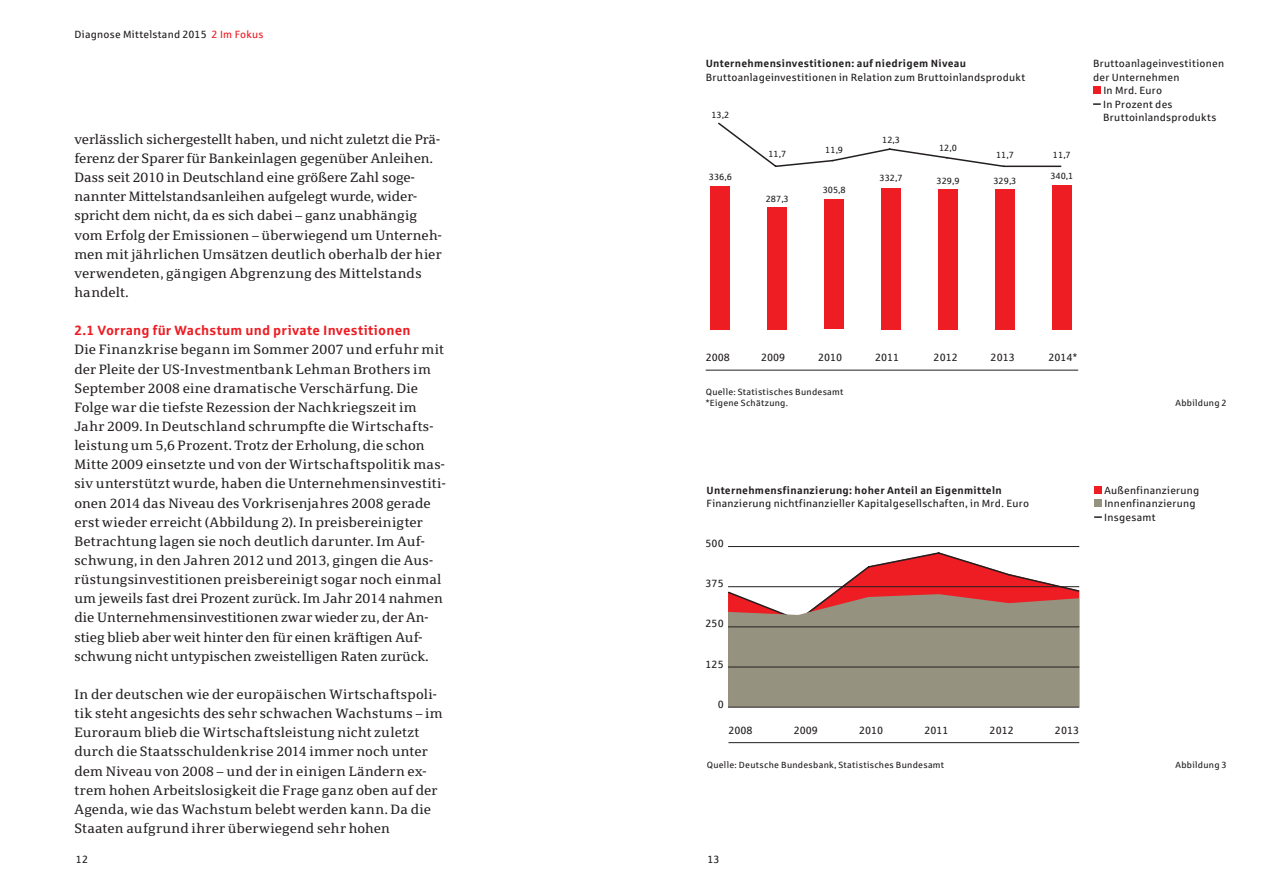
<style>
.page{position:relative;width:1263px;height:893px;background:#fff}
.page>*{position:absolute;margin:0;border:0;box-sizing:border-box;transform-origin:0 0}
.t1{font:13.5px/19.2px "Sparkasse Serif";letter-spacing:.005em;color:#231f20}
.t2{font:700 13.5px "Sparkasse Rg";letter-spacing:.015em;color:#ee1d23}
.t3{font:10.5px/13.5px "Sparkasse Rg";letter-spacing:.025em;color:#231f20}
.t4{font:700 10.5px "Sparkasse Rg";letter-spacing:.025em;color:#231f20}
.t5{font:9px/10.6px "Sparkasse Rg";letter-spacing:.03em;color:#231f20}
.s1{color:#ee1d23}
</style>
<div class="page">
<div style="left:1093px;top:87px;width:8px;height:7px;background:#ee1d23"></div>
<svg style="left:1093px;top:103px;width:8px;height:2px"></svg>
<hr style="left:706px;top:370px;width:372px;height:1px;background:#231f20">
<svg style="left:718px;top:122px;width:344px;height:46px"></svg>
<div style="left:711px;top:186px;width:19px;height:143px;background:#ee1d23"></div>
<div style="left:768px;top:207px;width:19px;height:122px;background:#ee1d23"></div>
<div style="left:825px;top:200px;width:19px;height:129px;background:#ee1d23"></div>
<div style="left:881px;top:188px;width:20px;height:141px;background:#ee1d23"></div>
<div style="left:995px;top:189px;width:19px;height:140px;background:#ee1d23"></div>
<div style="left:938px;top:189px;width:19px;height:140px;background:#ee1d23"></div>
<div style="left:1052px;top:185px;width:19px;height:144px;background:#ee1d23"></div>
<svg style="left:728px;top:552px;width:352px;height:155px"></svg>
<hr style="left:728px;top:546px;width:351px;height:1px;background:#231f20">
<hr style="left:728px;top:707px;width:351px;height:1px;background:#231f20">
<hr style="left:728px;top:667px;width:351px;height:1px;background:#231f20">
<hr style="left:728px;top:627px;width:351px;height:1px;background:#231f20">
<hr style="left:728px;top:586px;width:351px;height:1px;background:#231f20">
<hr style="left:728px;top:742px;width:351px;height:1px;background:#231f20">
<div style="left:1094px;top:486px;width:8px;height:8px;background:#ee1d23"></div>
<div style="left:1094px;top:500px;width:8px;height:7px;background:#95937f"></div>
<svg style="left:1094px;top:516px;width:8px;height:2px"></svg>
<p class="t3" style="left:74px;top:27px;width:191px">Diagnose Mittelstand 2015 <span class="s1">2 I m Fokus</span></p>
<p class="t1" style="left:74px;top:129px;width:369px">verlässlich sichergestellt haben, und nicht zuletzt die Prä&shy;ferenz der Sparer für Bankeinlagen gegenüber Anleihen.<br>Dass seit 2010 in Deutschland eine größere Zahl soge&shy;nannter Mittelstandsanleihen aufgelegt wurde, wider&shy;spricht dem nicht, da es sich dabei – ganz unabhängig vom Erfolg der Emissionen – überwiegend um Unterneh&shy;men mit jährlichen Umsätzen deutlich oberhalb der hier verwendeten, gängigen Abgrenzung des Mittelstands handelt.</p>
<p class="t2" style="left:74px;top:322px;width:338px">2.1 Vorrang für Wachstum und private Investitionen</p>
<p class="t1" style="left:74px;top:340px;width:373px">Die Finanzkrise begann im Sommer 2007 und erfuhr mit der Pleite der US-Investmentbank Lehman Brothers im September 2008 eine dramatische Verschärfung. Die Folge war die tiefste Rezession der Nachkriegszeit im Jahr 2009. In Deutschland schrumpfte die Wirtschafts&shy;leistung um 5,6 Prozent. Trotz der Erholung, die schon Mitte 2009 einsetzte und von der Wirtschaftspolitik mas&shy;siv unterstützt wurde, haben die Unternehmensinvestiti&shy;onen 2014 das Niveau des Vorkrisenjahres 2008 gerade erst wieder erreicht (Abbildung 2). In preisbereinigter Betrachtung lagen sie noch deutlich darunter. Im Auf&shy;schwung, in den Jahren 2012 und 2013, gingen die Aus&shy;rüstungsinvestitionen preisbereinigt sogar noch einmal um jeweils fast drei Prozent zurück. Im Jahr 2014 nahmen die Unternehmensinvestitionen zwar wieder zu, der An&shy;stieg blieb aber weit hinter den für einen kräftigen Auf&shy;schwung nicht untypischen zweistelligen Raten zurück.</p>
<p class="t1" style="left:74px;top:684px;width:370px">In der deutschen wie der europäischen Wirtschaftspoli&shy;tik steht angesichts des sehr schwachen Wachstums – im Euroraum blieb die Wirtschaftsleistung nicht zuletzt durch die Staatsschuldenkrise 2014 immer noch unter dem Niveau von 2008 – und der in einigen Ländern ex&shy;trem hohen Arbeitslosigkeit die Frage ganz oben auf der Agenda, wie das Wachstum belebt werden kann. Da die Staaten aufgrund ihrer überwiegend sehr hohen</p>
<p class="t3" style="left:76px;top:852px;width:14px">12</p>
<p class="t4" style="left:706px;top:57px;width:262px">Unternehmensinvestitionen: auf niedrigem Niveau</p>
<p class="t3" style="left:706px;top:70px;width:321px">Bruttoanlageinvestitionen in Relation zum Bruttoinlandsprodukt</p>
<p class="t5" style="left:711px;top:109px;width:19px">13,2</p>
<p class="t5" style="left:709px;top:172px;width:25px">336,6</p>
<p class="t5" style="left:768px;top:148px;width:19px">11,7</p>
<p class="t5" style="left:766px;top:193px;width:25px">287,3</p>
<p class="t5" style="left:825px;top:145px;width:19px">11,9</p>
<p class="t5" style="left:823px;top:184px;width:25px">305,8</p>
<p class="t5" style="left:882px;top:134px;width:19px">12,3</p>
<p class="t5" style="left:939px;top:142px;width:19px">12,0</p>
<p class="t5" style="left:996px;top:149px;width:19px">11,7</p>
<p class="t5" style="left:879px;top:172px;width:25px">332,7</p>
<p class="t5" style="left:936px;top:175px;width:25px">329,9</p>
<p class="t5" style="left:993px;top:175px;width:25px">329,3</p>
<p class="t5" style="left:1053px;top:149px;width:19px">11,7</p>
<p class="t5" style="left:1050px;top:170px;width:25px">340,1</p>
<p class="t3" style="left:1093px;top:57px;width:133px">Bruttoanlageinvestitionen</p>
<p class="t3" style="left:1093px;top:70px;width:88px">der Unternehmen</p>
<p class="t3" style="left:1103px;top:84px;width:60px">In Mrd. Euro</p>
<p class="t3" style="left:1103px;top:97px;width:71px">I n Prozent des</p>
<p class="t3" style="left:1103px;top:111px;width:115px">Bruttoinlandsprodukts</p>
<p class="t3" style="left:706px;top:351px;width:26px">2008</p>
<p class="t3" style="left:761px;top:351px;width:26px">2009</p>
<p class="t3" style="left:818px;top:351px;width:26px">2010</p>
<p class="t3" style="left:875px;top:351px;width:26px">2011</p>
<p class="t3" style="left:933px;top:351px;width:26px">2012</p>
<p class="t3" style="left:991px;top:351px;width:26px">2013</p>
<p class="t3" style="left:1048px;top:351px;width:30px">2014*</p>
<p class="t5" style="left:706px;top:386px;width:139px">Quelle: Statistisches Bundesamt *Eigene Schätzung.</p>
<p class="t5" style="left:1175px;top:397px;width:53px">Abbildung 2</p>
<p class="t4" style="left:706px;top:483px;width:297px">Unternehmensfinanzierung: hoher Anteil an Eigenmitteln</p>
<p class="t3" style="left:706px;top:497px;width:324px">Finanzierung nichtfinanzieller Kapitalgesellschaften, in Mrd. Euro</p>
<p class="t3" style="left:706px;top:536px;width:20px">500</p>
<p class="t3" style="left:706px;top:576px;width:20px">375</p>
<p class="t3" style="left:706px;top:617px;width:20px">250</p>
<p class="t3" style="left:706px;top:657px;width:20px">125</p>
<p class="t3" style="left:718px;top:697px;width:8px">0</p>
<p class="t3" style="left:728px;top:723px;width:26px">2008</p>
<p class="t3" style="left:794px;top:723px;width:26px">2009</p>
<p class="t3" style="left:859px;top:723px;width:26px">2010</p>
<p class="t3" style="left:924px;top:723px;width:26px">2011</p>
<p class="t3" style="left:990px;top:723px;width:26px">2012</p>
<p class="t3" style="left:1055px;top:723px;width:26px">2013</p>
<p class="t5" style="left:707px;top:759px;width:239px">Quelle: Deutsche Bundesbank, Statistisches Bundesamt</p>
<p class="t3" style="left:1104px;top:483px;width:97px">Außenfinanzierung<br>I nnenfinanzierung<br>I nsgesamt</p>
<p class="t5" style="left:1175px;top:759px;width:53px">Abbildung 3</p>
<p class="t3" style="left:707px;top:852px;width:14px">13</p>
</div>
